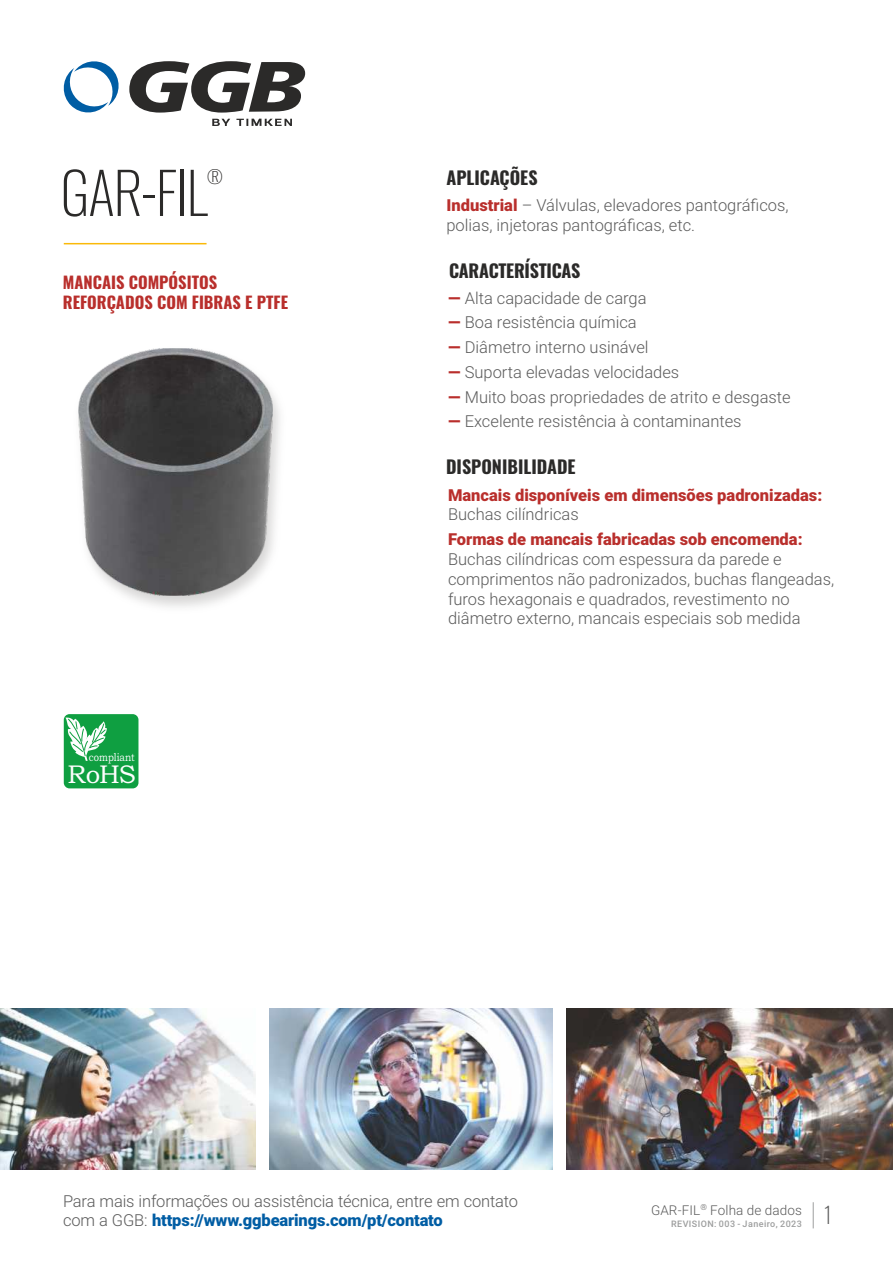
<style>
.page{position:relative;width:893px;height:1263px;background:#fff}
.page>*{position:absolute;margin:0;border:0;box-sizing:border-box;transform-origin:0 0}
.t1{font:200 57px "Oswald";letter-spacing:-.025em;color:#2b2a29}
.t2{font:25.65px "Bookman Old Style";color:#fefefe}
.t3{font:700 18px "Oswald";color:#2b2a29}
.t4{font:200 18px "Oswald";color:#2b2a29}
.t5{font:300 16.5px/19.8px "Roboto";color:#5b5b5b}
.t6{font:900 16.5px "Roboto";color:#b92f2c}
.t7{font:700 16.5px/19.5px "Oswald";color:#b92f2c}
.t8{font:300 13.5px "Roboto";letter-spacing:.01em;color:#5b5b5b}
.t9{font:11.25px "Bookman Old Style";color:#fefefe;scale:.84 1}
.t10{font:500 9px "Roboto";letter-spacing:.05em;color:#9d9e9e}
.t11{font:300 8.25px "Roboto";color:#5b5b5b}
.s1{font-weight:900;color:#b92f2c}
.s2{font-weight:900;color:#005da4}
.s3{font-family:"Oswald";font-weight:200;font-size:22.5px}
</style>
<div class="page">
<img style="left:0;top:1008px;width:256px;height:161px">
<img style="left:269px;top:1008px;width:284px;height:161px">
<img style="left:566px;top:1008px;width:327px;height:161px">
<hr style="left:64px;top:243px;width:143px;height:1px;background:#fab909">
<img style="left:78px;top:348px;width:202px;height:259px">
<img style="left:79px;top:349px;width:194px;height:247px">
<div style="left:64px;top:714px;width:74px;height:74px;background:#0f9f41;border-radius:6px"></div>
<svg style="left:63px;top:717px;width:44px;height:44px"></svg>
<svg style="left:813px;top:1202px;width:1px;height:26px"></svg>
<svg style="left:212px;top:119px;width:80px;height:7px"></svg>
<svg style="left:63px;top:61px;width:56px;height:52px"></svg>
<svg style="left:129px;top:61px;width:176px;height:52px"></svg>
<p class="t4" style="left:207px;top:164px;width:17px">®</p>
<h1 class="t1" style="left:60px;top:154px;width:149px">GAR-FIL</h1>
<p class="t7" style="left:63px;top:273px;width:227px">MANCAIS COMPÓSITOS<br>REFORÇADOS COM FIBRAS E PTFE</p>
<p class="t9" style="left:89px;top:752px;width:56px">compliant</p>
<h2 class="t2" style="left:67px;top:765px;width:70px">RoHS</h2>
<p class="t3" style="left:446px;top:165px;width:93px">APLICAÇÕES</p>
<p class="t5" style="left:446px;top:197px;width:344px"><span class="s1">Industrial</span> – Válvulas, elevadores pantográficos, polias, injetoras pantográficas, etc.</p>
<p class="t3" style="left:449px;top:258px;width:133px">CARACTERÍSTICAS</p>
<p class="t5" style="left:448px;top:290px;width:200px"><span class="s1">—</span> Alta capacidade de carga</p>
<p class="t5" style="left:448px;top:314px;width:190px"><span class="s1">—</span> Boa resistência química</p>
<p class="t5" style="left:448px;top:339px;width:202px"><span class="s1">—</span> Diâmetro interno usinável</p>
<p class="t5" style="left:448px;top:364px;width:233px"><span class="s1">—</span> Suporta elevadas velocidades</p>
<p class="t5" style="left:448px;top:389px;width:344px"><span class="s1">—</span> Muito boas propriedades de atrito e desgaste</p>
<p class="t5" style="left:448px;top:413px;width:295px"><span class="s1">—</span> Excelente resistência à contaminantes</p>
<p class="t3" style="left:446px;top:454px;width:131px">DISPONIBILIDADE</p>
<p class="t6" style="left:448px;top:488px;width:376px">Mancais disponíveis em dimensões padronizadas:</p>
<p class="t5" style="left:448px;top:506px;width:132px">Buchas cilíndricas</p>
<p class="t6" style="left:448px;top:533px;width:356px">Formas de mancais fabricadas sob encomenda:</p>
<p class="t5" style="left:448px;top:551px;width:388px">Buchas cilíndricas com espessura da parede e comprimentos não padronizados, buchas flangeadas, furos hexagonais e quadrados, revestimento no diâmetro externo, mancais especiais sob medida</p>
<p class="t5" style="left:63px;top:1193px;width:456px">Para mais informações ou assistência técnica, entre em contato com a GGB: <span class="s2">https://www.ggbearings.com/pt/contato</span></p>
<p class="t11" style="left:700px;top:1204px;width:8px">®</p>
<p class="t8" style="left:651px;top:1204px;width:183px">GAR-FIL Folha de dados <span class="s3">1</span></p>
<p class="t10" style="left:671px;top:1220px;width:132px">REVISION: 003 - Janeiro, 2023</p>
</div>
